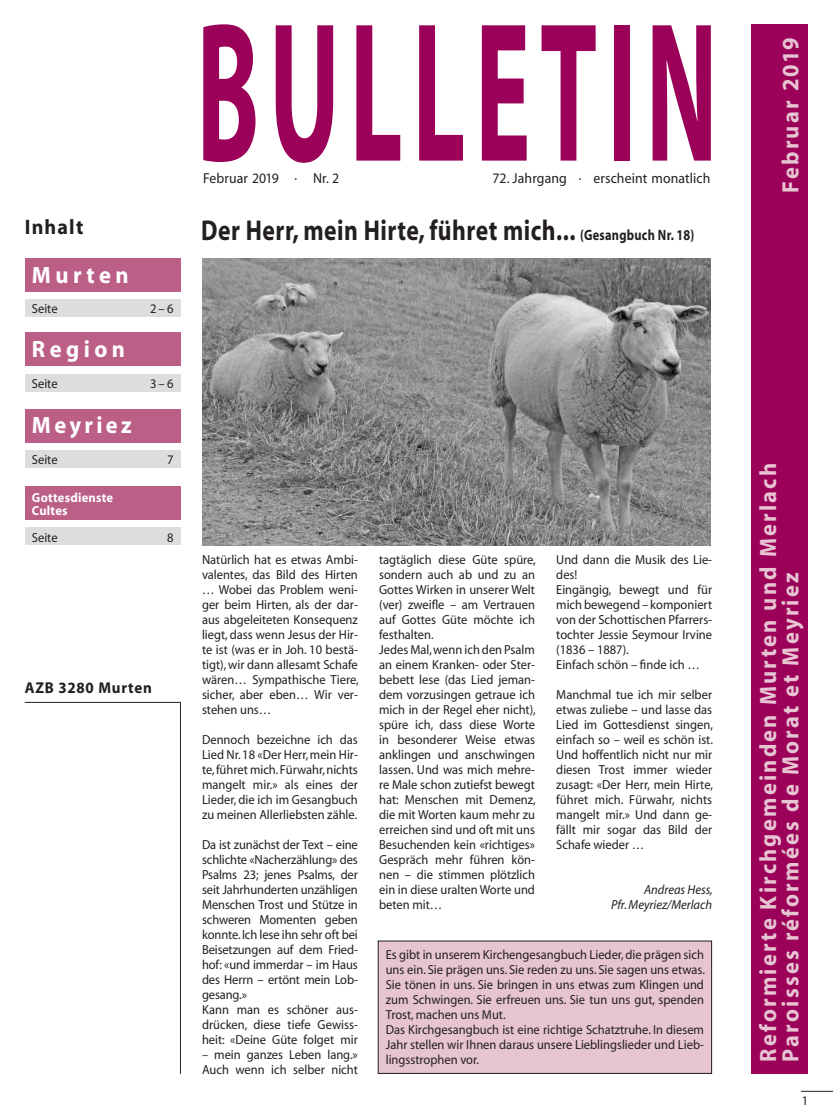
<style>
.page{position:relative;width:833px;height:1120px;background:#fff}
.page>*{position:absolute;margin:0;border:0;box-sizing:border-box;transform-origin:0 0}
.t1{font:700 200.62px "Myriad";letter-spacing:.09em;color:#9c0159;scale:.52 1}
.t2{font:700 28.75px "Myriad";letter-spacing:.02em;color:#231f20;scale:.82 1}
.t3{font:700 23.62px/22.5px "Myriad";letter-spacing:.1em;color:#e6c4d2;scale:.95 1}
.t4{font:700 23.62px "Myriad";letter-spacing:.2em;color:#fff;scale:.95 1}
.t5{font:700 23.62px "Myriad";letter-spacing:.15em;color:#fff;scale:.95 1}
.t6{font:700 21px "Myriad";letter-spacing:.06em;color:#231f20;scale:.95 1}
.t7{font:700 15.75px "Myriad";letter-spacing:.05em;color:#231f20;scale:.95 1}
.t8{font:14.5px "Myriad";letter-spacing:.01em;color:#231f20;scale:.95 1}
.t9{font:13.12px/15px "Myriad";color:#231f20;scale:.95 1}
.t10{font:italic 13.12px/15px "Myriad";color:#231f20;text-align:right;scale:.95 1}
.t11{font:700 13.12px/13.8px "Myriad";letter-spacing:.02em;color:#fff;scale:.95 1}
.s1{font-size:15px}
</style>
<div class="page">
<div style="left:751px;top:25px;width:57px;height:1049px;background:#9c0159"></div>
<hr style="left:801px;top:1091px;width:32px;height:1px;background:#231f20">
<svg style="left:24px;top:702px;width:157px;height:372px"></svg>
<div style="left:25px;top:258px;width:156px;height:34px;background:#bb5f87"></div>
<div style="left:25px;top:332px;width:156px;height:34px;background:#bb5f87"></div>
<div style="left:25px;top:409px;width:156px;height:33px;background:#bb5f87"></div>
<div style="left:25px;top:486px;width:156px;height:33px;background:#bb5f87"></div>
<div style="left:25px;top:299px;width:155px;height:18px;background:#dcdddf"></div>
<div style="left:25px;top:374px;width:156px;height:18px;background:#dcdddf"></div>
<div style="left:25px;top:450px;width:156px;height:18px;background:#dcdddf"></div>
<div style="left:25px;top:527px;width:156px;height:18px;background:#dcdddf"></div>
<img style="left:202px;top:258px;width:508px;height:288px">
<div style="left:378px;top:941px;width:333px;height:132px;background:#e6c4d2"></div>
<div style="left:378px;top:940px;width:334px;height:134px;border:1px solid #231f20"></div>
<h3 class="t6" style="left:25px;top:216px;width:63px">Inhalt</h3>
<h3 class="t4" style="left:32px;top:262px;width:104px">Murten</h3>
<p class="t9" style="left:32px;top:302px;width:29px">Seite</p>
<p class="t9" style="left:150px;top:302px;width:26px">2–6</p>
<h3 class="t4" style="left:32px;top:337px;width:100px">Region</h3>
<p class="t9" style="left:32px;top:376px;width:29px">Seite</p>
<p class="t9" style="left:150px;top:376px;width:26px">3–6</p>
<h3 class="t5" style="left:32px;top:413px;width:107px">Meyriez</h3>
<p class="t9" style="left:32px;top:452px;width:29px">Seite</p>
<p class="t9" style="left:167px;top:452px;width:8px">7</p>
<p class="t11" style="left:32px;top:491px;width:87px">Gottesdienste<br>Cultes</p>
<p class="t9" style="left:32px;top:530px;width:29px">Seite</p>
<p class="t9" style="left:167px;top:530px;width:8px">8</p>
<p class="t7" style="left:25px;top:679px;width:135px">AZB 3280 Murten</p>
<h1 class="t1" style="left:196px;top:-10px;width:1004px">BULLETIN</h1>
<p class="t8" style="left:203px;top:171px;width:145px">Februar 2019 · Nr. 2</p>
<p class="t8" style="left:492px;top:171px;width:231px">72. Jahrgang · erscheint monatlich</p>
<h2 class="t2" style="left:201px;top:216px;width:603px">Der Herr, mein Hirte, führet mich... <span class="s1">(Gesangbuch Nr. 18)</span></h2>
<p class="t9" style="left:202px;top:553px;width:166px;text-align:justify">Natürlich hat es etwas Ambi&shy;valentes, das Bild des Hirten … Wobei das Problem weni&shy;ger beim Hirten, als der dar&shy;aus abgeleiteten Konsequenz liegt, dass wenn Jesus der Hir&shy;te ist (was er in Joh. 10 bestä&shy;tigt), wir dann allesamt Schafe wären… Sympathische Tiere, sicher, aber eben… Wir ver&shy;stehen uns…</p>
<p class="t9" style="left:202px;top:733px;width:165px;text-align:justify">Dennoch bezeichne ich das Lied Nr. 18 «Der Herr, mein Hir&shy;te, führet mich. Fürwahr, nichts mangelt mir.» als eines der Lieder, die ich im Gesangbuch zu meinen Allerliebsten zähle.</p>
<p class="t9" style="left:202px;top:838px;width:165px">Da ist zunächst der Text – eine schlichte «Nacherzählung» des<br>Psalms 23; jenes Psalms, der seit Jahrhunderten unzähligen<br>Menschen Trost und Stütze in schweren Momenten geben konnte. Ich lese ihn sehr oft bei<br>Beisetzungen auf dem Fried&shy;hof: «und immerdar – im Haus des Herrn – ertönt mein Lob&shy;gesang.»<br>Kann man es schöner aus&shy;drücken, diese tiefe Gewiss&shy;heit: «Deine Güte folget mir</p>
<p class="t9" style="left:202px;top:1048px;width:165px">– mein ganzes Leben lang.»<br>Auch wenn ich selber nicht</p>
<p class="t9" style="left:379px;top:553px;width:166px">tagtäglich diese Güte spüre, sondern auch ab und zu an<br>Gottes Wirken in unserer Welt (ver) zweifle – am Vertrauen auf Gottes Güte möchte ich festhalten.<br>Jedes Mal, wenn ich den Psalm an einem Kranken- oder Ster&shy;bebett lese (das Lied jeman&shy;dem vorzusingen getraue ich mich in der Regel eher nicht), spüre ich, dass diese Worte in besonderer Weise etwas anklingen und anschwingen lassen. Und was mich mehre&shy;re Male schon zutiefst bewegt hat: Menschen mit Demenz, die mit Worten kaum mehr zu erreichen sind und oft mit uns<br>Besuchenden kein «richtiges»<br>Gespräch mehr führen kön&shy;nen – die stimmen plötzlich ein in diese uralten Worte und beten mit…</p>
<p class="t9" style="left:556px;top:553px;width:166px">Und dann die Musik des Lie&shy;des!<br>Eingängig, bewegt und für mich bewegend – komponiert von der Schottischen Pfarrers&shy;tochter Jessie Seymour Irvine (1836 – 1887).<br>Einfach schön – finde ich …</p>
<p class="t9" style="left:556px;top:688px;width:166px;text-align:justify">Manchmal tue ich mir selber etwas zuliebe – und lasse das Lied im Gottesdienst singen, einfach so – weil es schön ist.<br>Und hoffentlich nicht nur mir diesen Trost immer wieder zusagt: «Der Herr, mein Hirte, führet mich. Fürwahr, nichts mangelt mir.» Und dann ge&shy;fällt mir sogar das Bild der Schafe wieder …</p>
<p class="t10" style="left:611px;top:883px;width:109px">Andreas Hess,<br>Pfr. Meyriez/Merlach</p>
<p class="t9" style="left:386px;top:948px;width:337px">Es gibt in unserem Kirchengesangbuch Lieder, die prägen sich uns ein. Sie prägen uns. Sie reden zu uns. Sie sagen uns etwas.<br>Sie tönen in uns. Sie bringen in uns etwas zum Klingen und zum Schwingen. Sie erfreuen uns. Sie tun uns gut, spenden Trost, machen uns Mut.<br>Das Kirchgesangbuch ist eine richtige Schatztruhe. In diesem Jahr stellen wir Ihnen daraus unsere Lieblingslieder und Lieb&shy;lingsstrophen vor.</p>
<h3 class="t3" style="left:780px;top:193px;width:165px;rotate:-90deg">Februar 2019</h3>
<h3 class="t3" style="left:757px;top:1062px;width:632px;rotate:-90deg">Reformierte Kirchgemeinden Murten und Merlach<br>Paroisses réformées de Morat et Meyriez</h3>
<p class="t9" style="left:802px;top:1093px;width:8px">1</p>
</div>
